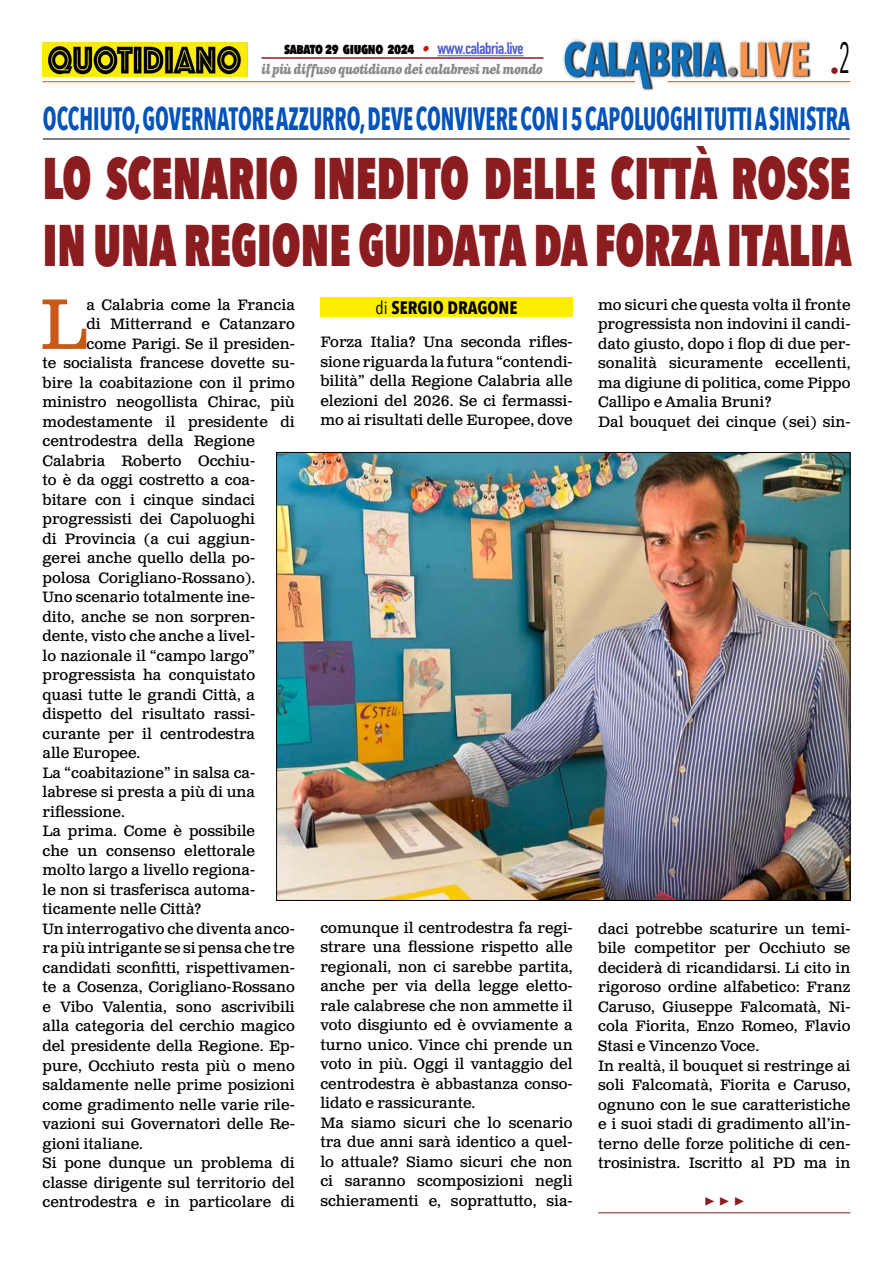
<style>
.page{position:relative;width:893px;height:1263px;background:#fff}
.page>*{position:absolute;margin:0;border:0;box-sizing:border-box;transform-origin:0 0}
.t1{font:71.25px "Clarendon Text Pro";color:#c85a19}
.t2{font:800 58.5px/67.5px "Avenir Next Condensed";color:#8b1c1f;scale:.77 1}
.t3{font:700 32.1px "Avenir Next Condensed";color:#0253ba;scale:.7 1}
.t4{font:700 18px "Avenir Next Condensed";color:#000}
.t5{font:700 18px "Minion Pro";color:#8b1c1f}
.t6{font:18px "Avenir Next Condensed";color:#8b1c1f}
.t7{font:15px/19.5px "Clarendon Text Pro";color:#000}
.t8{font:800 15px "Avenir Next Condensed";letter-spacing:-.03em;color:#000;scale:.9 1}
.t9{font:italic 700 13.5px "Clarendon Text Pro";letter-spacing:-.05em;color:#878787;scale:.79 1}
.s1{font-family:"Clarendon Text Pro";font-weight:700;font-style:italic;color:#ca181a}
.s2{font-family:"DIN Condensed";font-weight:700;font-size:16.5px;color:#4f5cd6}
.s3{font-weight:400}
</style>
<div class="page">
<img style="left:563px;top:39px;width:248px;height:51px">
<hr style="left:43px;top:81px;width:592px;height:1px;background:#c85a19">
<hr style="left:668px;top:81px;width:182px;height:1px;background:#c85a19">
<hr style="left:437px;top:55px;width:87px;height:1px;background:#4f5cd6">
<hr style="left:261px;top:57px;width:282px;height:2px;background:#8b1c1f">
<img style="left:43px;top:42px;width:204px;height:35px">
<div style="left:320px;top:297px;width:253px;height:20px;background:#ffed00"></div>
<img style="left:278px;top:454px;width:570px;height:445px">
<hr style="left:598px;top:1212px;width:252px;height:1px;background:#8b1c1f">
<hr style="left:43px;top:139px;width:807px;height:1px;background:#000">
<p class="t8" style="left:284px;top:39px;width:268px">sabato 29 giugno 2024 <span class="s1">•</span> <span class="s2">www.calabria.live</span></p>
<p class="t9" style="left:261px;top:61px;width:358px">il più diffuso quotidiano dei calabresi nel mondo</p>
<p class="t6" style="left:830px;top:55px;width:22px">•<sup>2</sup></p>
<h3 class="t3" style="left:43px;top:99px;width:1155px">OCCHIUTO, GOVERNATORE AZZURRO, DEVE CONVIVERE CON I 5 CAPOLUOGHI TUTTI A SINISTRA</h3>
<h2 class="t2" style="left:43px;top:144px;width:1052px">LO SCENARIO INEDITO DELLE CITTÀ ROSSE<br>IN UNA REGIONE GUIDATA DA FORZA ITALIA</h2>
<h1 class="t1" style="left:40px;top:281px;width:48px">L</h1>
<p class="t7" style="left:86px;top:296px;width:210px">a Calabria come la Francia</p>
<p class="t7" style="left:598px;top:296px;width:254px">mo sicuri che questa volta il fronte progressista non indovini il candi&shy;dato giusto, dopo i flop di due per&shy;sonalità sicuramente eccellenti, ma digiune di politica, come Pippo Callipo e Amalia Bruni?<br>Dal bouquet dei cinque (sei) sin-</p>
<p class="t4" style="left:375px;top:296px;width:143px"><span class="s3">di</span> SERGIO DRAGONE</p>
<p class="t7" style="left:86px;top:315px;width:210px">di Mitterrand e Catanzaro</p>
<p class="t7" style="left:86px;top:335px;width:210px">come Parigi. Se il presiden-</p>
<p class="t7" style="left:43px;top:354px;width:254px">te socialista francese dovette su-</p>
<p class="t7" style="left:43px;top:374px;width:254px">bire la coabitazione con il primo</p>
<p class="t7" style="left:43px;top:393px;width:254px">ministro neogollista Chirac, più</p>
<p class="t7" style="left:43px;top:413px;width:254px">modestamente il presidente di</p>
<p class="t7" style="left:43px;top:432px;width:214px">centrodestra della Regione</p>
<p class="t7" style="left:43px;top:452px;width:214px">Calabria Roberto Occhiu-</p>
<p class="t7" style="left:43px;top:471px;width:214px">to è da oggi costretto a coa-</p>
<p class="t7" style="left:43px;top:491px;width:214px">bitare con i cinque sindaci</p>
<p class="t7" style="left:43px;top:510px;width:214px">progressisti dei Capoluoghi</p>
<p class="t7" style="left:43px;top:530px;width:214px">di Provincia (a cui aggiun-</p>
<p class="t7" style="left:43px;top:549px;width:214px">gerei anche quello della po-</p>
<p class="t7" style="left:43px;top:569px;width:214px">polosa Corigliano-Rossano).</p>
<p class="t7" style="left:43px;top:588px;width:214px">Uno scenario totalmente ine-</p>
<p class="t7" style="left:43px;top:608px;width:214px">dito, anche se non sorpren-</p>
<p class="t7" style="left:43px;top:627px;width:214px">dente, visto che anche a livel-</p>
<p class="t7" style="left:43px;top:647px;width:214px">lo nazionale il “campo largo”</p>
<p class="t7" style="left:43px;top:666px;width:214px">progressista ha conquistato</p>
<p class="t7" style="left:43px;top:686px;width:214px">quasi tutte le grandi Città, a</p>
<p class="t7" style="left:43px;top:705px;width:214px">dispetto del risultato rassi-</p>
<p class="t7" style="left:43px;top:725px;width:214px">curante per il centrodestra</p>
<p class="t7" style="left:43px;top:744px;width:99px">alle Europee.</p>
<p class="t7" style="left:43px;top:764px;width:214px">La “coabitazione” in salsa ca-</p>
<p class="t7" style="left:43px;top:783px;width:214px">labrese si presta a più di una</p>
<p class="t7" style="left:43px;top:803px;width:84px">riflessione.</p>
<p class="t7" style="left:43px;top:822px;width:214px">La prima. Come è possibile</p>
<p class="t7" style="left:43px;top:842px;width:214px">che un consenso elettorale</p>
<p class="t7" style="left:43px;top:861px;width:214px">molto largo a livello regiona-</p>
<p class="t7" style="left:43px;top:881px;width:214px">le non si trasferisca automa-</p>
<p class="t7" style="left:43px;top:900px;width:161px">ticamente nelle Città?</p>
<p class="t7" style="left:43px;top:920px;width:254px">Un interrogativo che diventa anco-</p>
<p class="t7" style="left:43px;top:939px;width:254px">ra più intrigante se si pensa che tre</p>
<p class="t7" style="left:43px;top:959px;width:254px">candidati sconfitti, rispettivamen-</p>
<p class="t7" style="left:43px;top:978px;width:254px">te a Cosenza, Corigliano-Rossano</p>
<p class="t7" style="left:43px;top:998px;width:254px">e Vibo Valentia, sono ascrivibili</p>
<p class="t7" style="left:43px;top:1017px;width:254px">alla categoria del cerchio magico</p>
<p class="t7" style="left:43px;top:1037px;width:254px">del presidente della Regione. Ep-</p>
<p class="t7" style="left:43px;top:1056px;width:254px">pure, Occhiuto resta più o meno</p>
<p class="t7" style="left:43px;top:1076px;width:254px">saldamente nelle prime posizioni</p>
<p class="t7" style="left:43px;top:1095px;width:254px">come gradimento nelle varie rile-</p>
<p class="t7" style="left:43px;top:1115px;width:254px">vazioni sui Governatori delle Re-</p>
<p class="t7" style="left:43px;top:1134px;width:102px">gioni italiane.</p>
<p class="t7" style="left:43px;top:1154px;width:254px">Si pone dunque un problema di</p>
<p class="t7" style="left:43px;top:1173px;width:254px">classe dirigente sul territorio del</p>
<p class="t7" style="left:43px;top:1193px;width:254px">centrodestra e in particolare di</p>
<p class="t7" style="left:320px;top:333px;width:254px;text-align:justify">Forza Italia? Una seconda rifles&shy;sione riguarda la futura “contendi&shy;bilità” della Regione Calabria alle elezioni del 2026. Se ci fermassi&shy;mo ai risultati delle Europee, dove</p>
<p class="t7" style="left:320px;top:918px;width:254px">comunque il centrodestra fa regi&shy;strare una flessione rispetto alle regionali, non ci sarebbe partita, anche per via della legge eletto&shy;rale calabrese che non ammette il voto disgiunto ed è ovviamente a turno unico. Vince chi prende un voto in più. Oggi il vantaggio del centrodestra è abbastanza conso&shy;lidato e rassicurante.<br>Ma siamo sicuri che lo scenario tra due anni sarà identico a quel&shy;lo attuale? Siamo sicuri che non ci saranno scomposizioni negli schieramenti e, soprattutto, sia-</p>
<p class="t7" style="left:598px;top:920px;width:254px">daci potrebbe scaturire un temi&shy;bile competitor per Occhiuto se deciderà di ricandidarsi. Li cito in rigoroso ordine alfabetico: Franz Caruso, Giuseppe Falcomatà, Ni&shy;cola Fiorita, Enzo Romeo, Flavio Stasi e Vincenzo Voce.<br>In realtà, il bouquet si restringe ai soli Falcomatà, Fiorita e Caruso, ognuno con le sue caratteristiche e i suoi stadi di gradimento all’in&shy;terno delle forze politiche di cen&shy;trosinistra. Iscritto al PD ma in</p>
<p class="t5" style="left:704px;top:1188px;width:42px">▶ ▶ ▶</p>
</div>
